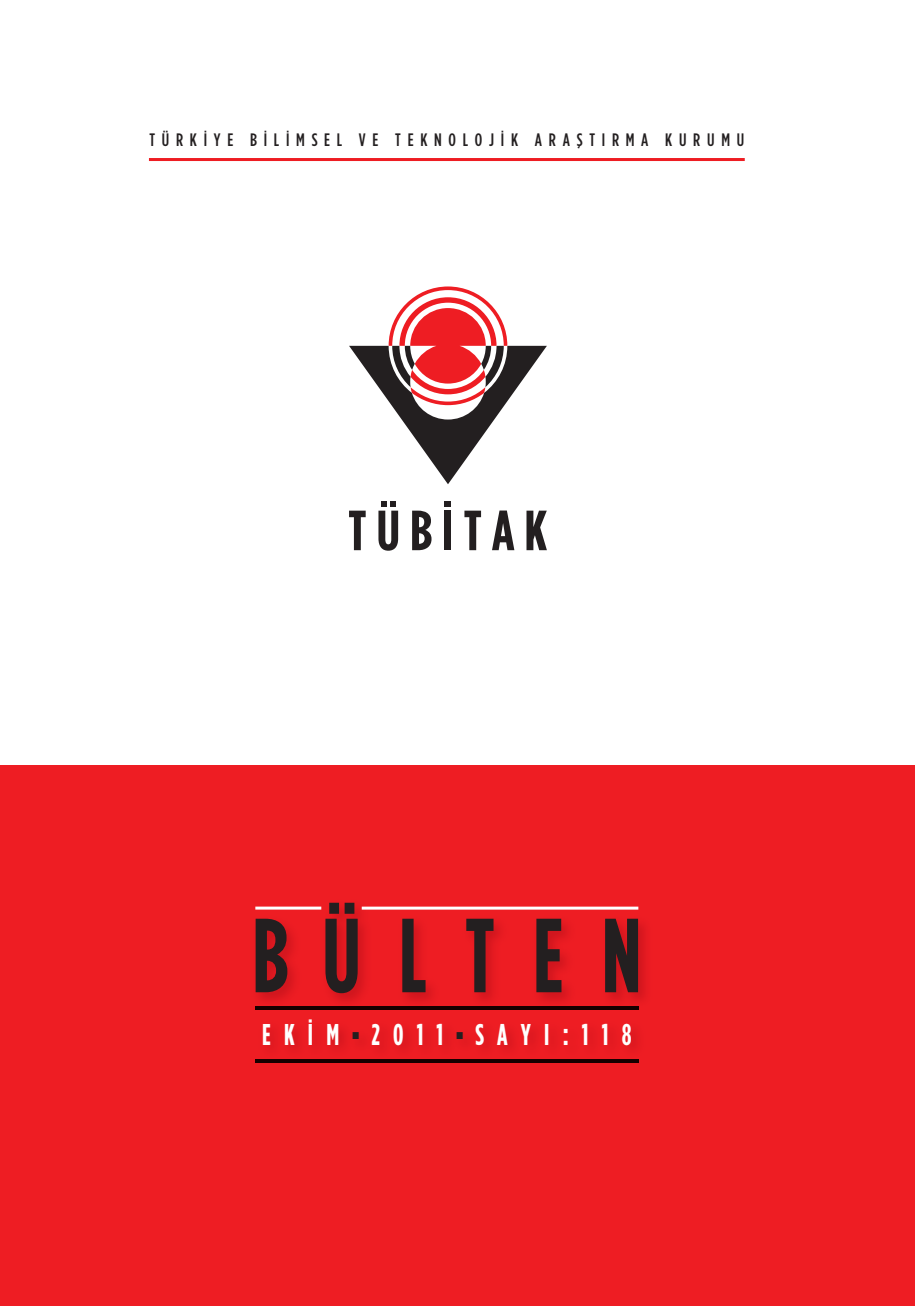
<style>
.page{position:relative;width:915px;height:1306px;background:#fff}
.page>*{position:absolute;margin:0;border:0;box-sizing:border-box;transform-origin:0 0}
.t1{font:105px "Gotham Condensed TRUN Bold";letter-spacing:.415em;color:#231f20;scale:.88 1}
.t2{font:30px "Gotham Condensed TRUN Bold";letter-spacing:.5em;color:#fff;scale:.88 1}
.t3{font:500 18px "Gotham Condensed TRUN";letter-spacing:.375em;color:#231f20}
</style>
<div class="page">
<hr style="left:149px;top:158px;width:595px;height:3px;background:#ee1d23">
<svg style="left:349px;top:286px;width:197px;height:198px"></svg>
<div style="left:444px;top:510px;width:7px;height:40px;background:#231f20"></div>
<svg style="left:349px;top:510px;width:16px;height:40px"></svg>
<svg style="left:412px;top:510px;width:19px;height:40px"></svg>
<div style="left:444px;top:501px;width:7px;height:6px;background:#231f20"></div>
<svg style="left:464px;top:510px;width:17px;height:40px"></svg>
<svg style="left:492px;top:510px;width:22px;height:40px"></svg>
<svg style="left:526px;top:510px;width:20px;height:40px"></svg>
<svg style="left:378px;top:501px;width:20px;height:49px"></svg>
<div style="left:0;top:765px;width:914px;height:540px;background:#ee1d23"></div>
<img style="left:255px;top:906px;width:391px;height:157px">
<hr style="left:361px;top:906px;width:277px;height:3px;background:#fff">
<hr style="left:255px;top:906px;width:66px;height:3px;background:#fff">
<img style="left:255px;top:1059px;width:383px;height:3px">
<img style="left:255px;top:1006px;width:383px;height:3px">
<p class="t3" style="left:149px;top:129px;width:596px">TÜRKİYE BİLİMSEL VE TEKNOLOJİK ARAŞTIRMA KURUMU</p>
<h1 class="t1" style="left:252px;top:896px;width:443px">BÜLTEN</h1>
<h2 class="t2" style="left:262px;top:1017px;width:421px">EKİM <sup>■</sup> 2011 <sup>■</sup> SAYI:118</h2>
</div>
